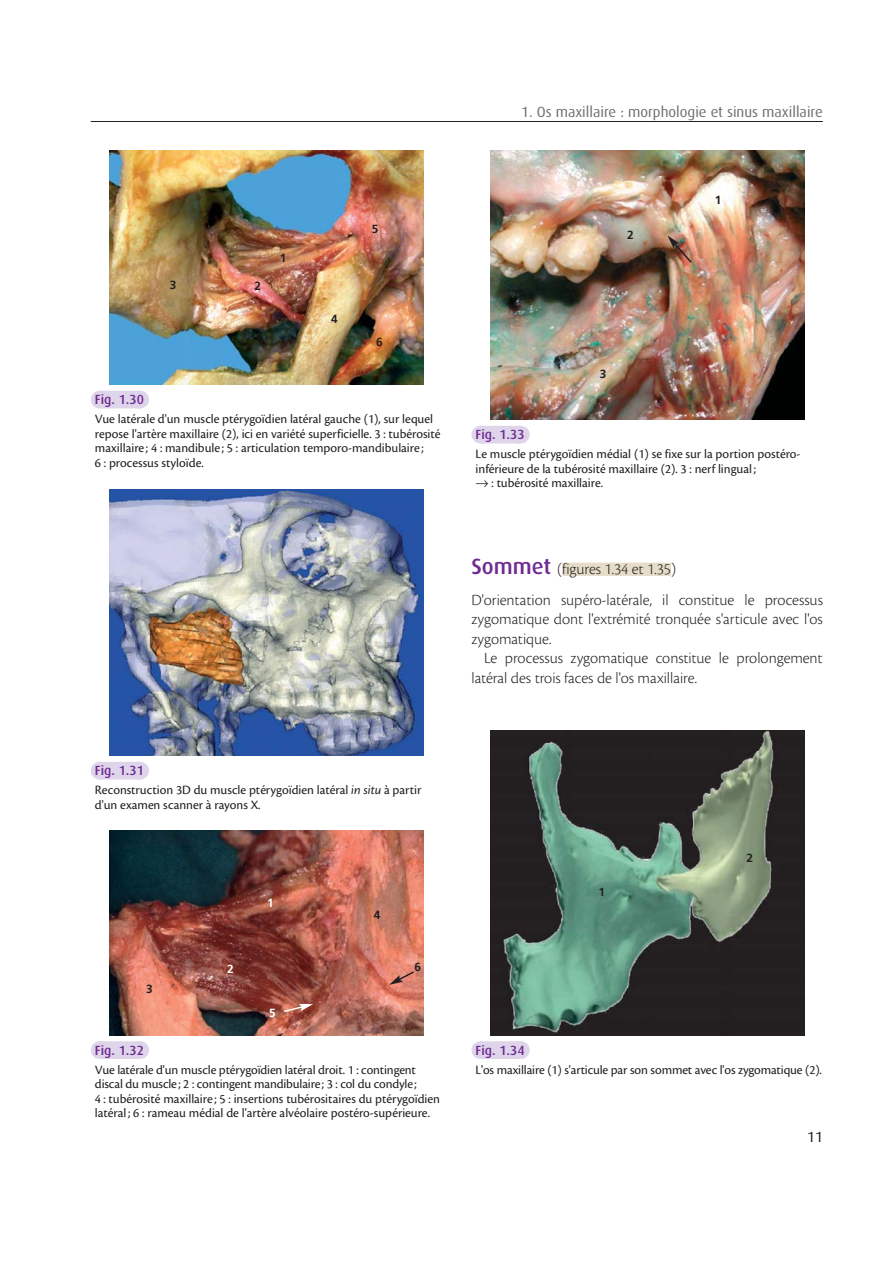
<style>
.page{position:relative;width:893px;height:1263px;background:#fff}
.page>*{position:absolute;margin:0;border:0;box-sizing:border-box;transform-origin:0 0}
.t1{font:300 16.2px/19.5px "Cronos Pro";color:#231f20}
.t2{font:14.7px "Dax";color:#6d6e70}
.t3{font:14.7px "Dax";color:#231f20}
.t4{font:13.35px/14.5px "Cronos Pro";color:#231f20}
.t5{font:500 13.35px "Dax";color:#6f2b91}
.t6{font:700 11.85px "Frutiger";color:#231f20}
.t7{font:700 11.85px "Frutiger";color:#fff}
.s1{font-family:"Dax";font-weight:500;font-size:22.2px;color:#6f2b91}
.s2{font-style:italic}
</style>
<div class="page">
<hr style="left:91px;top:121px;width:732px;height:1px;background:#231f20">
<div style="left:562px;top:563px;width:109px;height:13px;background:#e5ddc8"></div>
<img style="left:110px;top:150px;width:313px;height:235px">
<div style="left:100px;top:391px;width:39px;height:17px;background:#ded5ea"></div>
<svg style="left:139px;top:391px;width:1px;height:17px"></svg>
<img style="left:110px;top:490px;width:313px;height:266px">
<div style="left:100px;top:762px;width:39px;height:18px;background:#ded5ea"></div>
<svg style="left:119px;top:762px;width:21px;height:18px"></svg>
<img style="left:490px;top:151px;width:314px;height:269px">
<svg style="left:667px;top:236px;width:26px;height:28px"></svg>
<div style="left:480px;top:426px;width:40px;height:18px;background:#ded5ea"></div>
<svg style="left:500px;top:426px;width:21px;height:18px"></svg>
<img style="left:110px;top:831px;width:313px;height:204px">
<svg style="left:282px;top:1004px;width:31px;height:9px"></svg>
<svg style="left:389px;top:970px;width:26px;height:15px"></svg>
<div style="left:100px;top:1041px;width:39px;height:18px;background:#ded5ea"></div>
<svg style="left:119px;top:1041px;width:21px;height:18px"></svg>
<img style="left:490px;top:731px;width:314px;height:304px">
<div style="left:480px;top:1041px;width:40px;height:18px;background:#ded5ea"></div>
<svg style="left:500px;top:1041px;width:21px;height:18px"></svg>
<p class="t6" style="left:170px;top:280px;width:8px">3</p>
<p class="t6" style="left:255px;top:281px;width:8px">2</p>
<p class="t6" style="left:280px;top:253px;width:8px">1</p>
<p class="t6" style="left:331px;top:314px;width:8px">4</p>
<p class="t6" style="left:372px;top:224px;width:8px">5</p>
<p class="t6" style="left:376px;top:337px;width:8px">6</p>
<p class="t5" style="left:95px;top:392px;width:50px">Fig. 1.30</p>
<p class="t4" style="left:95px;top:413px;width:347px">Vue latérale d'un muscle ptérygoïdien latéral gauche (1), sur lequel repose l'artère maxillaire (2), ici en variété superficielle. 3 : tubérosité maxillaire ; 4 : mandibule ; 5 : articulation temporo-mandibulaire ;<br>6 : processus styloïde.</p>
<p class="t2" style="left:521px;top:105px;width:303px">1. Os maxillaire : morphologie et sinus maxillaire</p>
<p class="t6" style="left:627px;top:230px;width:8px">2</p>
<p class="t6" style="left:600px;top:369px;width:8px">3</p>
<p class="t6" style="left:715px;top:195px;width:8px">1</p>
<p class="t5" style="left:476px;top:427px;width:50px">Fig. 1.33</p>
<p class="t4" style="left:476px;top:448px;width:326px">Le muscle ptérygoïdien médial (1) se fixe sur la portion postéro&shy;inférieure de la tubérosité maxillaire (2). 3 : nerf lingual ;</p>
<p class="t4" style="left:476px;top:477px;width:129px">→ : tubérosité maxillaire.</p>
<p class="t1" style="left:471px;top:554px;width:353px;line-height:31.3px"><span class="s1">Sommet</span> ( figures 1.34 et 1.35 )<br>D'orientation supéro-latérale, il constitue le processus</p>
<p class="t1" style="left:471px;top:611px;width:353px">zygomatique dont l'extrémité tronquée s'articule avec l'os zygomatique.</p>
<p class="t1" style="left:471px;top:650px;width:353px;text-indent:13px">Le processus zygomatique constitue le prolongement latéral des trois faces de l'os maxillaire.</p>
<p class="t5" style="left:95px;top:763px;width:50px">Fig. 1.31</p>
<p class="t4" style="left:95px;top:784px;width:328px">Reconstruction 3D du muscle ptérygoïdien latéral <span class="s2">in situ</span> à partir d'un examen scanner à rayons X.</p>
<p class="t6" style="left:146px;top:984px;width:8px">3</p>
<p class="t7" style="left:267px;top:898px;width:8px">1</p>
<p class="t6" style="left:374px;top:910px;width:8px">4</p>
<p class="t7" style="left:227px;top:964px;width:8px">2</p>
<p class="t6" style="left:414px;top:962px;width:8px">6</p>
<p class="t7" style="left:269px;top:1008px;width:8px">5</p>
<p class="t5" style="left:95px;top:1042px;width:50px">Fig. 1.32</p>
<p class="t4" style="left:95px;top:1063px;width:346px">Vue latérale d'un muscle ptérygoïdien latéral droit. 1 : contingent discal du muscle ; 2 : contingent mandibulaire ; 3 : col du condyle ;<br>4 : tubérosité maxillaire ; 5 : insertions tubérositaires du ptérygoïdien latéral ; 6 : rameau médial de l'artère alvéolaire postéro-supérieure.</p>
<p class="t6" style="left:598px;top:887px;width:8px">1</p>
<p class="t6" style="left:746px;top:853px;width:8px">2</p>
<p class="t5" style="left:476px;top:1042px;width:50px">Fig. 1.34</p>
<p class="t4" style="left:476px;top:1063px;width:348px">L'os maxillaire (1) s'articule par son sommet avec l'os zygomatique (2).</p>
<p class="t3" style="left:807px;top:1130px;width:17px">11</p>
</div>
